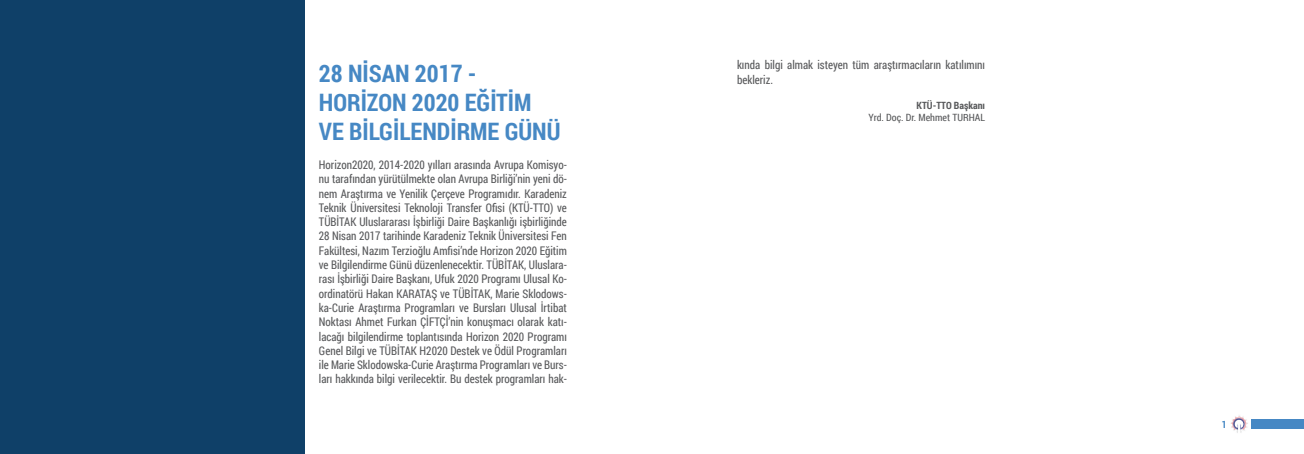
<style>
.page{position:relative;width:1304px;height:454px;background:#fff}
.page>*{position:absolute;margin:0;border:0;box-sizing:border-box;transform-origin:0 0}
.t1{font:700 24px/28.8px "Roboto Condensed";color:#4688c4}
.t2{font:11.9px/14.3px "Roboto Condensed";color:#58595b;text-align:justify;scale:.92 1}
.t3{font:10px "Roboto Condensed";color:#58595b}
.t4{font:700 10px "Roboto Condensed";color:#58595b}
.t5{font:700 10px "Roboto Condensed";color:#4688c4}
</style>
<div class="page">
<div style="left:1252px;top:419px;width:52px;height:10px;background:#4688c4"></div>
<svg style="left:1231px;top:415px;width:17px;height:18px"></svg>
<div style="left:0;top:0;width:305px;height:454px;background:#0f4068"></div>
<h1 class="t1" style="left:319px;top:58px;width:159px">28 NİSAN 2017 -</h1>
<p class="t2" style="left:737px;top:57px;width:271px">kında bilgi almak isteyen tüm araştırmacıların katılımını</p>
<p class="t2" style="left:737px;top:72px;width:41px">bekleriz.</p>
<h1 class="t1" style="left:319px;top:87px;width:243px">HORİZON 2020 EĞİTİM<br>VE BİLGİLENDİRME GÜNÜ</h1>
<p class="t4" style="left:917px;top:98px;width:70px">KTÜ-TTO Başkanı</p>
<p class="t3" style="left:869px;top:110px;width:118px">Yrd. Doç. Dr. Mehmet TURHAL</p>
<p class="t2" style="left:319px;top:157px;width:271px">Horizon2020, 2014-2020 yılları arasında Avrupa Komisyo&shy;nu tarafından yürütülmekte olan Avrupa Birliği’nin yeni dö&shy;nem Araştırma ve Yenilik Çerçeve Programıdır. Karadeniz Teknik Üniversitesi Teknoloji Transfer Ofisi (KTÜ-TTO) ve TÜBİTAK Uluslararası İşbirliği Daire Başkanlığı işbirliğinde 28 Nisan 2017 tarihinde Karadeniz Teknik Üniversitesi Fen Fakültesi, Nazım Terzioğlu Amfisi’nde Horizon 2020 Eğitim ve Bilgilendirme Günü düzenlenecektir. TÜBİTAK, Uluslara&shy;rası İşbirliği Daire Başkanı, Ufuk 2020 Programı Ulusal Ko&shy;ordinatörü Hakan KARATAŞ ve TÜBİTAK, Marie Sklodows&shy;ka-Curie Araştırma Programları ve Bursları Ulusal İrtibat Noktası Ahmet Furkan ÇİFTÇİ’nin konuşmacı olarak katı&shy;lacağı bilgilendirme toplantısında Horizon 2020 Programı Genel Bilgi ve TÜBİTAK H2020 Destek ve Ödül Programları ile Marie Sklodowska-Curie Araştırma Programları ve Burs&shy;ları hakkında bilgi verilecektir. Bu destek programları hak-</p>
<p class="t5" style="left:1222px;top:417px;width:6px">1</p>
</div>
